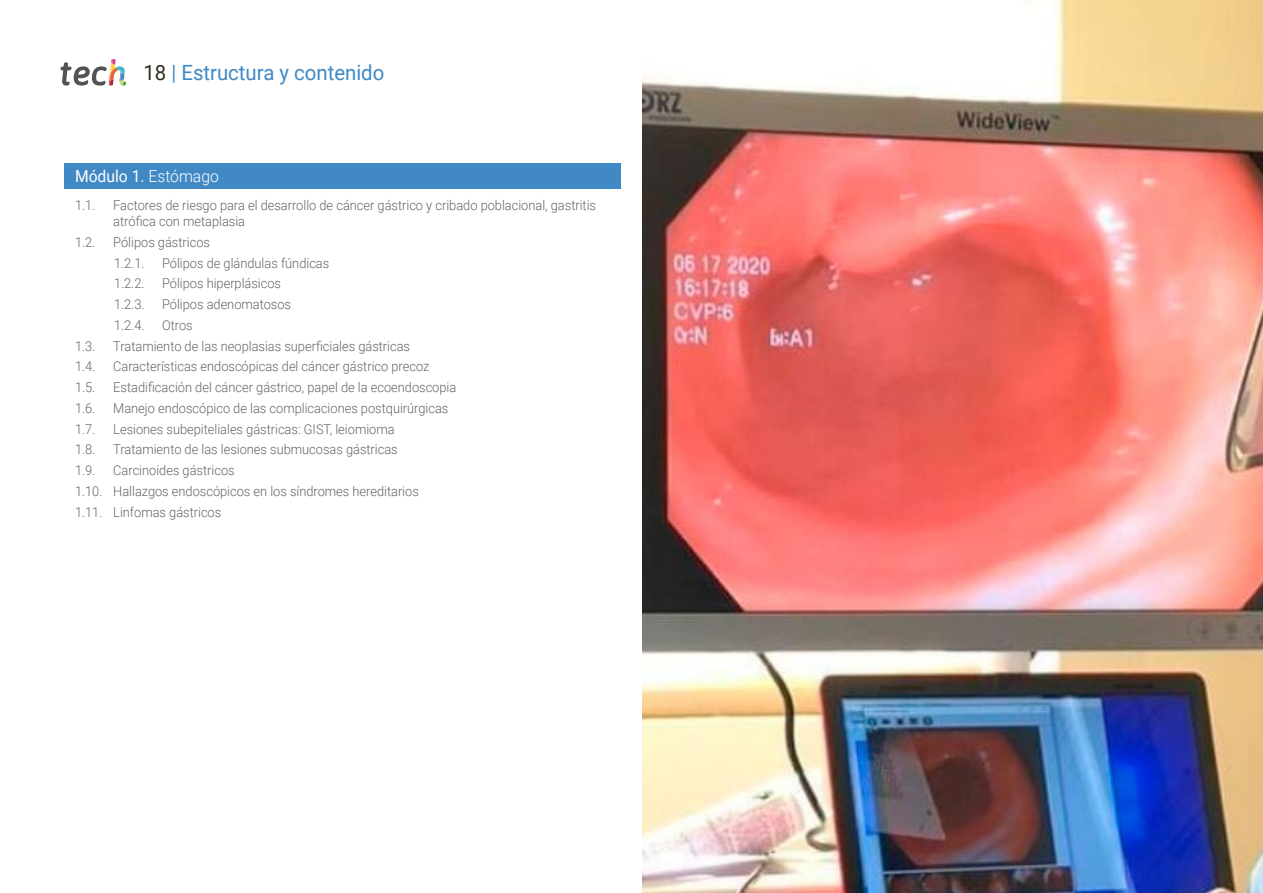
<style>
.page{position:relative;width:1263px;height:893px;background:#fff}
.page>*{position:absolute;margin:0;border:0;box-sizing:border-box;transform-origin:0 0}
.t1{font:21px "Roboto";color:#4089c5}
.t2{font:16.5px "Roboto";color:#fff;scale:.95 1}
.t3{font:300 13.5px/20.7px "Roboto";color:#61646a;scale:.95 1}
.s1{color:#312e20}
.s2{font-weight:300}
</style>
<div class="page">
<div style="left:64px;top:164px;width:557px;height:25px;background:#4089c5"></div>
<img style="left:642px;top:0;width:621px;height:893px">
<svg style="left:61px;top:59px;width:65px;height:27px"></svg>
<h1 class="t1" style="left:144px;top:57px;width:242px"><span class="s1">18</span> | Estructura y contenido</h1>
<p class="t2" style="left:75px;top:165px;width:153px">Módulo 1. <span class="s2">Estómago</span></p>
<p class="t3" style="left:75px;top:194px;width:23px">1.1.</p>
<p class="t3" style="left:113px;top:196px;width:510px;line-height:16.5px">Factores de riesgo para el desarrollo de cáncer gástrico y cribado poblacional, gastritis atrófica con metaplasia</p>
<p class="t3" style="left:75px;top:231px;width:23px">1.2.</p>
<p class="t3" style="left:113px;top:231px;width:103px">Pólipos gástricos<br>1.2.1.</p>
<p class="t3" style="left:162px;top:252px;width:178px">Pólipos de glándulas fúndicas</p>
<p class="t3" style="left:114px;top:273px;width:34px">1.2.2.</p>
<p class="t3" style="left:162px;top:273px;width:127px">Pólipos hiperplásicos</p>
<p class="t3" style="left:114px;top:293px;width:34px">1.2.3.</p>
<p class="t3" style="left:162px;top:293px;width:137px">Pólipos adenomatosos</p>
<p class="t3" style="left:114px;top:314px;width:34px">1.2.4.</p>
<p class="t3" style="left:162px;top:314px;width:34px">Otros</p>
<p class="t3" style="left:75px;top:335px;width:23px">1.3.</p>
<p class="t3" style="left:113px;top:335px;width:314px">Tratamiento de las neoplasias superficiales gástricas</p>
<p class="t3" style="left:75px;top:356px;width:23px">1.4.</p>
<p class="t3" style="left:113px;top:356px;width:334px">Características endoscópicas del cáncer gástrico precoz</p>
<p class="t3" style="left:75px;top:376px;width:23px">1.5.</p>
<p class="t3" style="left:113px;top:376px;width:363px">Estadificación del cáncer gástrico, papel de la ecoendoscopia</p>
<p class="t3" style="left:75px;top:397px;width:23px">1.6.</p>
<p class="t3" style="left:113px;top:397px;width:354px">Manejo endoscópico de las complicaciones postquirúrgicas</p>
<p class="t3" style="left:75px;top:418px;width:23px">1.7.</p>
<p class="t3" style="left:113px;top:418px;width:298px">Lesiones subepiteliales gástricas: GIST, leiomioma</p>
<p class="t3" style="left:75px;top:439px;width:23px">1.8.</p>
<p class="t3" style="left:113px;top:439px;width:301px">Tratamiento de las lesiones submucosas gástricas</p>
<p class="t3" style="left:75px;top:459px;width:23px">1.9.</p>
<p class="t3" style="left:75px;top:459px;width:363px;text-indent:38px">Carcinoides gástricos<br>1.10. Hallazgos endoscópicos en los síndromes hereditarios<br>1.11. Linfomas gástricos</p>
</div>
